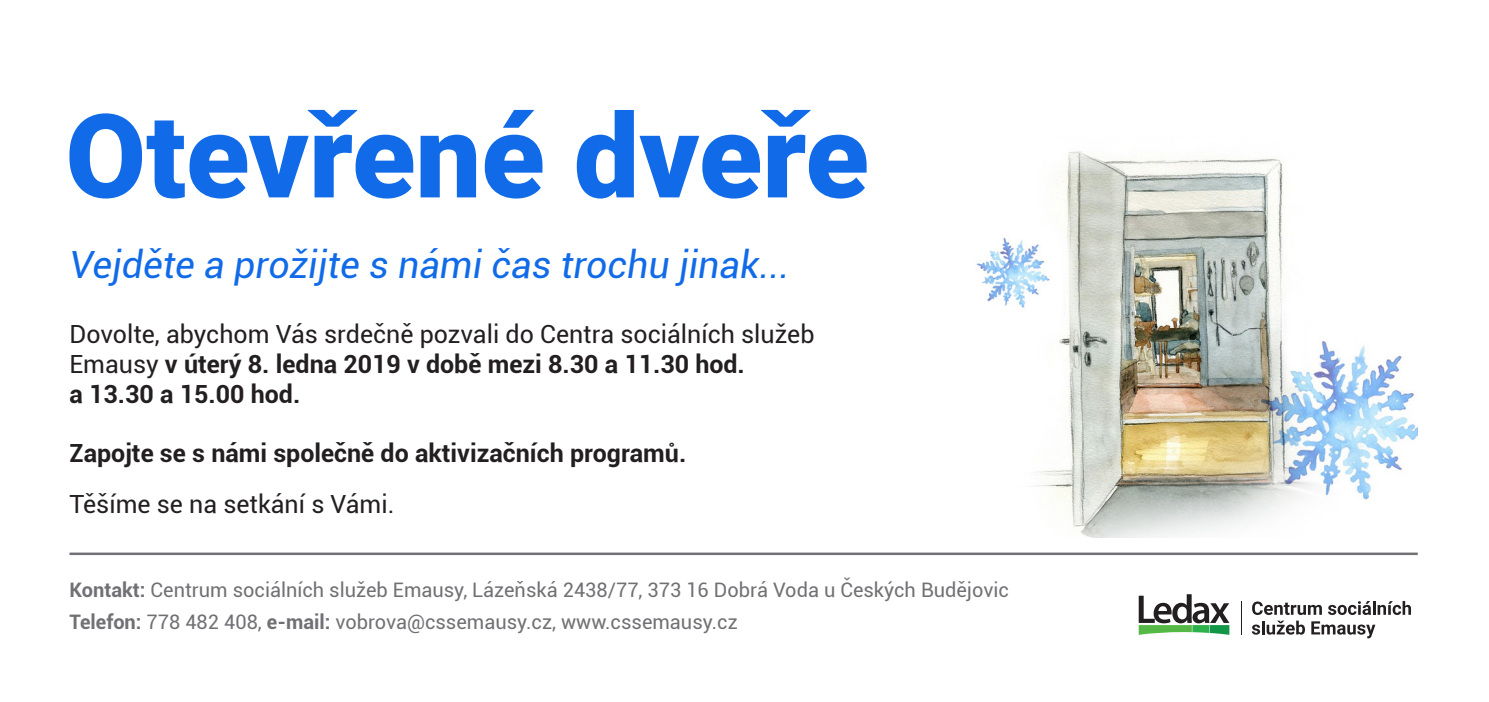
<style>
.page{position:relative;width:1489px;height:702px;background:#fff}
.page>*{position:absolute;margin:0;border:0;box-sizing:border-box;transform-origin:0 0}
.t1{font:italic 37.5px "Roboto";color:#116be8}
.t2{font:25px/30px "Roboto";color:#231f20}
.t3{font:700 25px "Roboto";color:#231f20}
.t4{font:20px "Roboto";color:#717074}
.s1{font-weight:700}
</style>
<div class="page">
<svg style="left:69px;top:110px;width:797px;height:88px"></svg>
<hr style="left:69px;top:552px;width:1348px;height:3px;background:#717074">
<hr style="left:1241px;top:601px;width:1px;height:33px;background:#231f20">
<svg style="left:1251px;top:601px;width:159px;height:37px"></svg>
<svg style="left:1138px;top:594px;width:91px;height:40px"></svg>
<img style="left:976px;top:151px;width:441px;height:386px">
<p class="t1" style="left:69px;top:239px;width:721px">Vejděte a prožijte s námi čas trochu jinak...</p>
<p class="t2" style="left:69px;top:318px;width:746px">Dovolte, abychom Vás srdečně pozvali do Centra sociálních služeb<br>Emausy <span class="s1">v úterý 8. ledna 2019 v době mezi 8.30 a 11.30 hod.</span></p>
<p class="t3" style="left:69px;top:376px;width:232px">a 13.30 a 15.00 hod.</p>
<p class="t3" style="left:69px;top:435px;width:618px">Zapojte se s námi společně do aktivizačních programů.</p>
<p class="t2" style="left:69px;top:488px;width:326px">Těšíme se na setkání s Vámi.</p>
<p class="t4" style="left:69px;top:576px;width:940px"><span class="s1">Kontakt:</span> Centrum sociálních služeb Emausy, Lázeňská 2438/77, 373 16 Dobrá Voda u Českých Budějovic</p>
<p class="t4" style="left:69px;top:607px;width:669px"><span class="s1">Telefon:</span> 778 482 408, <span class="s1">e-mail:</span> vobrova@cssemausy.cz, www.cssemausy.cz</p>
</div>
